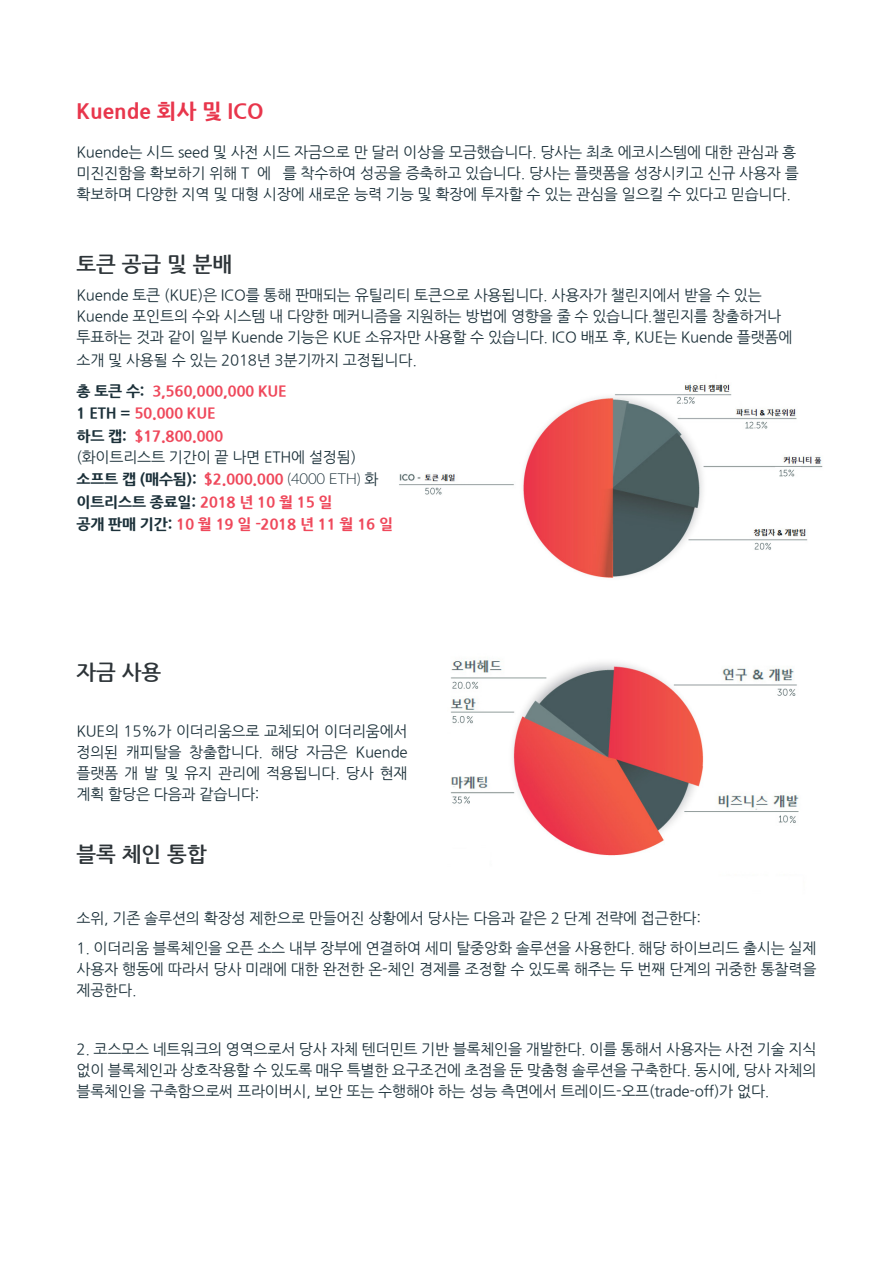
<style>
.page{position:relative;width:893px;height:1263px;background:#fff}
.page>*{position:absolute;margin:0;border:0;box-sizing:border-box;transform-origin:0 0}
.subtitlu{font:700 21px "Nanum Gothic";color:#2d3438}
.subtitlu-2{font:800 21px "Nanum Gothic";color:#e8364c}
.subtitlu-3{font:15px/21px "Nanum Gothic";letter-spacing:-.015em;color:#1b3039;text-align:justify}
.t1{font:800 15px/22.5px "Nanum Gothic";letter-spacing:-.015em;color:#ef485b}
.s1{color:#1b3039}
.s2{font-weight:400;color:#1b3039}
.s3{font-family:"Lato";font-weight:300;color:#1b3039}
</style>
<div class="page">
<img style="left:399px;top:384px;width:424px;height:194px">
<img style="left:450px;top:660px;width:349px;height:196px">
<p class="subtitlu-2" style="left:77px;top:100px;width:189px">Kuende 회사 및 ICO</p>
<p class="subtitlu-3" style="left:77px;top:142px;width:724px;text-align:left">Kuende는 시드 seed 및 사전 시드 자금으로 만 달러 이상을 모금했습니다. 당사는 최초 에코시스템에 대한 관심과 흥 미진진함을 확보하기 위해 T 에 를 착수하여 성공을 증축하고 있습니다. 당사는 플랫폼을 성장시키고 신규 사용자 를 확보하며 다양한 지역 및 대형 시장에 새로운 능력 기능 및 확장에 투자할 수 있는 관심을 일으킬 수 있다고 믿습니다.</p>
<p class="subtitlu" style="left:77px;top:254px;width:157px">토큰 공급 및 분배</p>
<p class="subtitlu-3" style="left:77px;top:285px;width:717px;text-align:left">Kuende 토큰 (KUE)은 ICO를 통해 판매되는 유틸리티 토큰으로 사용됩니다. 사용자가 챌린지에서 받을 수 있는<br>Kuende 포인트의 수와 시스템 내 다양한 메커니즘을 지원하는 방법에 영향을 줄 수 있습니다.챌린지를 창출하거나 투표하는 것과 같이 일부 Kuende 기능은 KUE 소유자만 사용할 수 있습니다. ICO 배포 후, KUE는 Kuende 플랫폼에</p>
<p class="subtitlu-3" style="left:77px;top:350px;width:342px">소개 및 사용될 수 있는 2018년 3분기까지 고정됩니다.</p>
<p class="t1" style="left:77px;top:380px;width:212px"><span class="s1">총 토큰 수:</span> 3,560,000,000 KUE<br><span class="s1">1 ETH =</span> 50.000 KUE<br><span class="s1">하드 캡:</span> $17.800.000</p>
<p class="t1" style="left:77px;top:446px;width:318px"><span class="s2">(화이트리스트 기간이 끝 나면 ETH에 설정됨) </span><span class="s1">소프트 캡 (매수됨):</span> $2.000.000 <span class="s3">(4000 ETH)</span> <span class="s2">화 </span><span class="s1">이트리스트 종료일:</span> 2018 년 10 월 15 일<br><span class="s1">공개 판매 기간:</span> 10 월 19 일 -2018 년 11 월 16 일</p>
<p class="subtitlu" style="left:77px;top:662px;width:86px">자금 사용</p>
<p class="subtitlu-3" style="left:77px;top:721px;width:333px">KUE의 15%가 이더리움으로 교체되어 이더리움에서 정의된 캐피탈을 창출합니다. 해당 자금은 Kuende 플랫폼 개 발 및 유지 관리에 적용됩니다. 당사 현재 계획 할당은 다음과 같습니다:</p>
<p class="subtitlu" style="left:77px;top:844px;width:132px">블록 체인 통합</p>
<p class="subtitlu-3" style="left:77px;top:908px;width:626px">소위, 기존 솔루션의 확장성 제한으로 만들어진 상황에서 당사는 다음과 같은 2 단계 전략에 접근한다:</p>
<p class="subtitlu-3" style="left:77px;top:938px;width:741px">1. 이더리움 블록체인을 오픈 소스 내부 장부에 연결하여 세미 탈중앙화 솔루션을 사용한다. 해당 하이브리드 출시는 실제 사용자 행동에 따라서 당사 미래에 대한 완전한 온-체인 경제를 조정할 수 있도록 해주는 두 번째 단계의 귀중한 통찰력을 제공한다.</p>
<p class="subtitlu-3" style="left:77px;top:1039px;width:741px">2. 코스모스 네트워크의 영역으로서 당사 자체 텐더민트 기반 블록체인을 개발한다. 이를 통해서 사용자는 사전 기술 지식 없이 블록체인과 상호작용할 수 있도록 매우 특별한 요구조건에 초점을 둔 맞춤형 솔루션을 구축한다. 동시에, 당사 자체의 블록체인을 구축함으로써 프라이버시, 보안 또는 수행해야 하는 성능 측면에서 트레이드-오프(trade-off)가 없다.</p>
</div>
